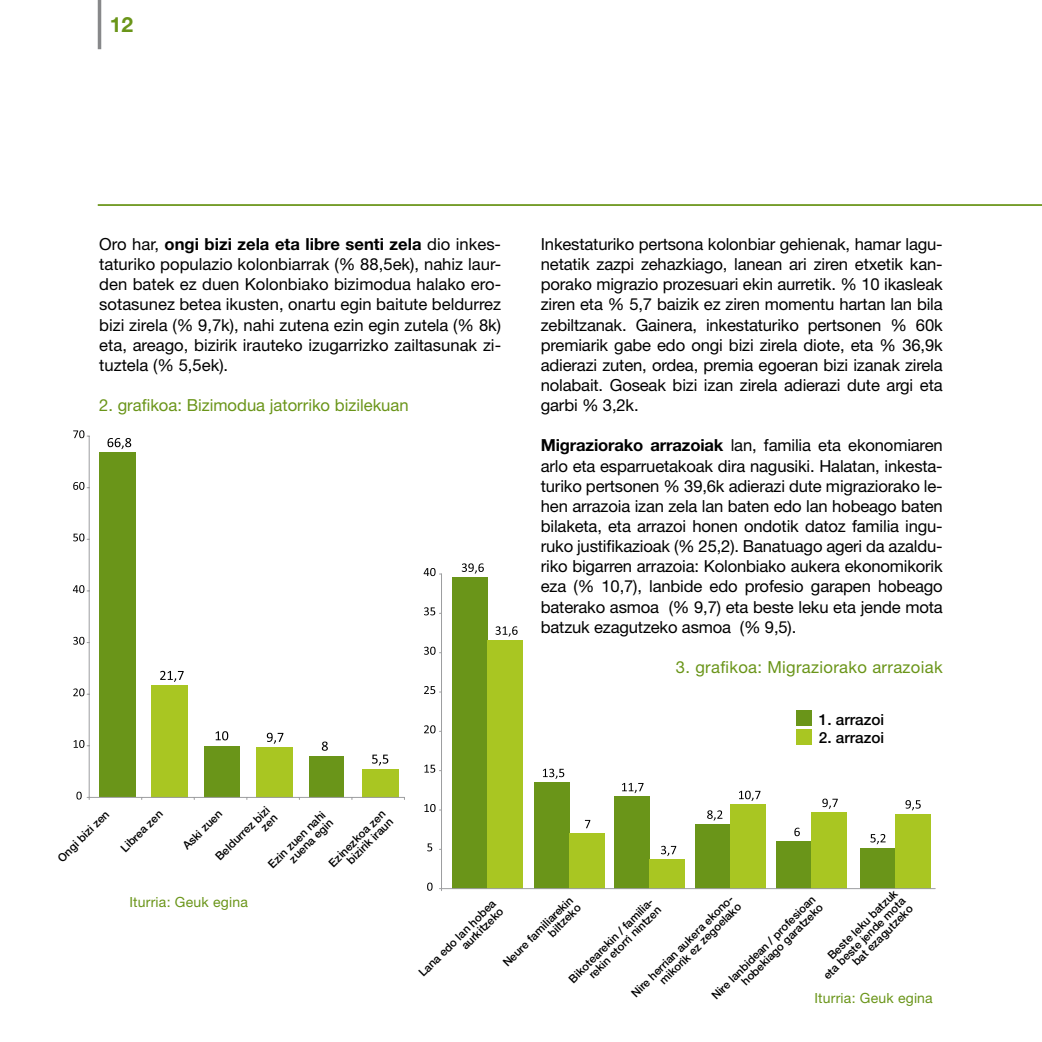
<style>
.page{position:relative;width:1042px;height:1042px;background:#fff}
.page>*{position:absolute;margin:0;border:0;box-sizing:border-box;transform-origin:0 0}
.t1{font:700 21px "Helvetica Neue";color:#6a9519}
.t2{font:16.62px/20.1px "Helvetica Neue";letter-spacing:-.01em;color:#000;text-align:justify}
.t3{font:16.62px "Helvetica Neue";color:#6a9519}
.t4{font:16.62px "Helvetica Neue";letter-spacing:.02em;color:#6a9519}
.t5{font:500 15.22px "Helvetica Neue";color:#000}
.t6{font:14px "Helvetica Neue";letter-spacing:.015em;color:#6a9519}
.t7{font:500 11.38px/10.8px "Helvetica Neue";color:#000;text-align:right}
.s1{font-weight:700}
</style>
<div class="page">
<hr style="left:98px;top:0;width:3px;height:49px;background:#87888a">
<hr style="left:98px;top:204px;width:944px;height:2px;background:#6a9519">
<div style="left:99px;top:452px;width:36px;height:345px;background:#6a9519"></div>
<div style="left:151px;top:685px;width:37px;height:112px;background:#a9c622"></div>
<div style="left:204px;top:746px;width:36px;height:51px;background:#6a9519"></div>
<div style="left:257px;top:747px;width:36px;height:50px;background:#a9c622"></div>
<div style="left:309px;top:756px;width:34px;height:41px;background:#6a9519"></div>
<div style="left:362px;top:769px;width:36px;height:28px;background:#a9c622"></div>
<hr style="left:89px;top:797px;width:315px;height:1px;background:#9d9ea0">
<hr style="left:89px;top:436px;width:1px;height:361px;background:#9d9ea0">
<svg style="left:107px;top:438px;width:24px;height:11px"></svg>
<svg style="left:160px;top:671px;width:24px;height:11px"></svg>
<svg style="left:216px;top:731px;width:12px;height:9px"></svg>
<svg style="left:267px;top:733px;width:16px;height:11px"></svg>
<svg style="left:322px;top:741px;width:6px;height:10px"></svg>
<svg style="left:372px;top:754px;width:16px;height:11px"></svg>
<svg style="left:76px;top:791px;width:14px;height:8px"></svg>
<svg style="left:74px;top:740px;width:15px;height:8px"></svg>
<svg style="left:73px;top:688px;width:16px;height:8px"></svg>
<svg style="left:73px;top:637px;width:16px;height:8px"></svg>
<svg style="left:73px;top:585px;width:16px;height:8px"></svg>
<svg style="left:73px;top:533px;width:16px;height:8px"></svg>
<svg style="left:73px;top:482px;width:16px;height:8px"></svg>
<svg style="left:73px;top:430px;width:16px;height:8px"></svg>
<div style="left:452px;top:577px;width:36px;height:311px;background:#6a9519"></div>
<div style="left:534px;top:782px;width:35px;height:106px;background:#6a9519"></div>
<div style="left:614px;top:796px;width:35px;height:92px;background:#6a9519"></div>
<div style="left:695px;top:824px;width:35px;height:64px;background:#6a9519"></div>
<div style="left:777px;top:841px;width:35px;height:47px;background:#6a9519"></div>
<div style="left:860px;top:848px;width:35px;height:40px;background:#6a9519"></div>
<div style="left:488px;top:640px;width:35px;height:248px;background:#a9c622"></div>
<div style="left:569px;top:833px;width:35px;height:55px;background:#a9c622"></div>
<div style="left:649px;top:859px;width:35px;height:29px;background:#a9c622"></div>
<div style="left:730px;top:804px;width:35px;height:84px;background:#a9c622"></div>
<div style="left:812px;top:812px;width:35px;height:76px;background:#a9c622"></div>
<div style="left:895px;top:814px;width:35px;height:74px;background:#a9c622"></div>
<hr style="left:441px;top:888px;width:494px;height:1px;background:#9d9ea0">
<hr style="left:441px;top:574px;width:1px;height:314px;background:#9d9ea0">
<svg style="left:462px;top:563px;width:22px;height:11px"></svg>
<svg style="left:543px;top:768px;width:21px;height:11px"></svg>
<svg style="left:622px;top:783px;width:21px;height:10px"></svg>
<svg style="left:707px;top:810px;width:15px;height:10px"></svg>
<svg style="left:794px;top:827px;width:6px;height:9px"></svg>
<svg style="left:870px;top:834px;width:15px;height:10px"></svg>
<svg style="left:495px;top:626px;width:22px;height:10px"></svg>
<svg style="left:585px;top:820px;width:5px;height:8px"></svg>
<svg style="left:661px;top:846px;width:15px;height:10px"></svg>
<svg style="left:739px;top:791px;width:21px;height:10px"></svg>
<svg style="left:822px;top:798px;width:16px;height:11px"></svg>
<svg style="left:905px;top:800px;width:16px;height:10px"></svg>
<svg style="left:427px;top:882px;width:5px;height:8px"></svg>
<svg style="left:427px;top:843px;width:5px;height:8px"></svg>
<svg style="left:424px;top:804px;width:17px;height:8px"></svg>
<svg style="left:424px;top:764px;width:17px;height:9px"></svg>
<svg style="left:424px;top:725px;width:17px;height:8px"></svg>
<svg style="left:424px;top:686px;width:17px;height:8px"></svg>
<svg style="left:424px;top:647px;width:17px;height:8px"></svg>
<svg style="left:424px;top:607px;width:17px;height:8px"></svg>
<svg style="left:424px;top:568px;width:17px;height:8px"></svg>
<div style="left:796px;top:710px;width:16px;height:16px;background:#6a9519"></div>
<div style="left:796px;top:729px;width:16px;height:16px;background:#a9c622"></div>
<p class="t1" style="left:110px;top:11px;width:25px">12</p>
<p class="t2" style="left:99px;top:234px;width:403px">Oro har, <span class="s1">ongi bizi zela eta libre senti zela</span> dio inkes&shy;taturiko populazio kolonbiarrak (% 88,5ek), nahiz laur&shy;den batek ez duen Kolonbiako bizimodua halako ero&shy;sotasunez betea ikusten, onartu egin baitute beldurrez bizi zirela (% 9,7k), nahi zutena ezin egin zutela (% 8k) eta, areago, bizirik irauteko izugarrizko zailtasunak zi&shy;tuztela (% 5,5ek).</p>
<p class="t3" style="left:99px;top:395px;width:311px">2. grafikoa: Bizimodua jatorriko bizilekuan</p>
<p class="t7" style="left:213px;top:854px;width:73px;rotate:-45deg">Beldurrez bizi zen</p>
<p class="t7" style="left:266px;top:862px;width:77px;rotate:-45deg">Ezin zuen nahi zuena egin</p>
<p class="t7" style="left:327px;top:861px;width:76px;rotate:-45deg">Ezinezkoa zen bizirik iraun</p>
<p class="t7" style="left:56px;top:856px;width:69px;rotate:-45deg">Ongi bizi zen</p>
<p class="t7" style="left:119px;top:846px;width:56px;rotate:-45deg">Librea zen</p>
<p class="t7" style="left:181px;top:843px;width:52px;rotate:-45deg">Aski zuen</p>
<p class="t2" style="left:541px;top:234px;width:403px">Inkestaturiko pertsona kolonbiar gehienak, hamar lagu&shy;netatik zazpi zehazkiago, lanean ari ziren etxetik kan&shy;porako migrazio prozesuari ekin aurretik. % 10 ikasleak ziren eta % 5,7 baizik ez ziren momentu hartan lan bila zebiltzanak. Gainera, inkestaturiko pertsonen % 60k premiarik gabe edo ongi bizi zirela diote, eta % 36,9k adierazi zuten, ordea, premia egoeran bizi izanak zirela nolabait. Goseak bizi izan zirela adierazi dute argi eta garbi % 3,2k.</p>
<p class="t2" style="left:541px;top:435px;width:403px"><span class="s1">Migraziorako arrazoiak</span> lan, familia eta ekonomiaren arlo eta esparruetakoak dira nagusiki. Halatan, inkesta&shy;turiko pertsonen % 39,6k adierazi dute migraziorako le&shy;hen arrazoia izan zela lan baten edo lan hobeago baten bilaketa, eta arrazoi honen ondotik datoz familia ingu&shy;ruko justifikazioak (% 25,2). Banatuago ageri da azaldu&shy;riko bigarren arrazoia: Kolonbiako aukera ekonomikorik eza (% 10,7), lanbide edo profesio garapen hobeago baterako asmoa (% 9,7) eta beste leku eta jende mota batzuk ezagutzeko asmoa (% 9,5).</p>
<p class="t4" style="left:676px;top:657px;width:268px">3. grafikoa: Migraziorako arrazoiak</p>
<p class="t5" style="left:819px;top:710px;width:67px">1. arrazoi</p>
<p class="t5" style="left:819px;top:728px;width:67px">2. arrazoi</p>
<p class="t6" style="left:129px;top:894px;width:120px">Iturria: Geuk egina</p>
<p class="t7" style="left:709px;top:993px;width:143px;rotate:-45deg">Nire lanbidean / profesioan hobekiago garatzeko</p>
<p class="t7" style="left:813px;top:965px;width:112px;rotate:-45deg">Beste leku batzuk eta beste jende mota bat ezagutzeko</p>
<p class="t7" style="left:417px;top:970px;width:105px;rotate:-45deg">Lana edo lan hobea aurkitzeko</p>
<p class="t7" style="left:501px;top:960px;width:95px;rotate:-45deg">Neure familiarekin biltzeko</p>
<p class="t7" style="left:629px;top:991px;width:141px;rotate:-45deg">Nire herrian aukera ekono&shy;mikorik ez zegoelako</p>
<p class="t7" style="left:567px;top:977px;width:116px;rotate:-45deg">Bikotearekin / familia&shy;rekin etorri nintzen</p>
<p class="t6" style="left:814px;top:989px;width:120px">Iturria: Geuk egina</p>
</div>
